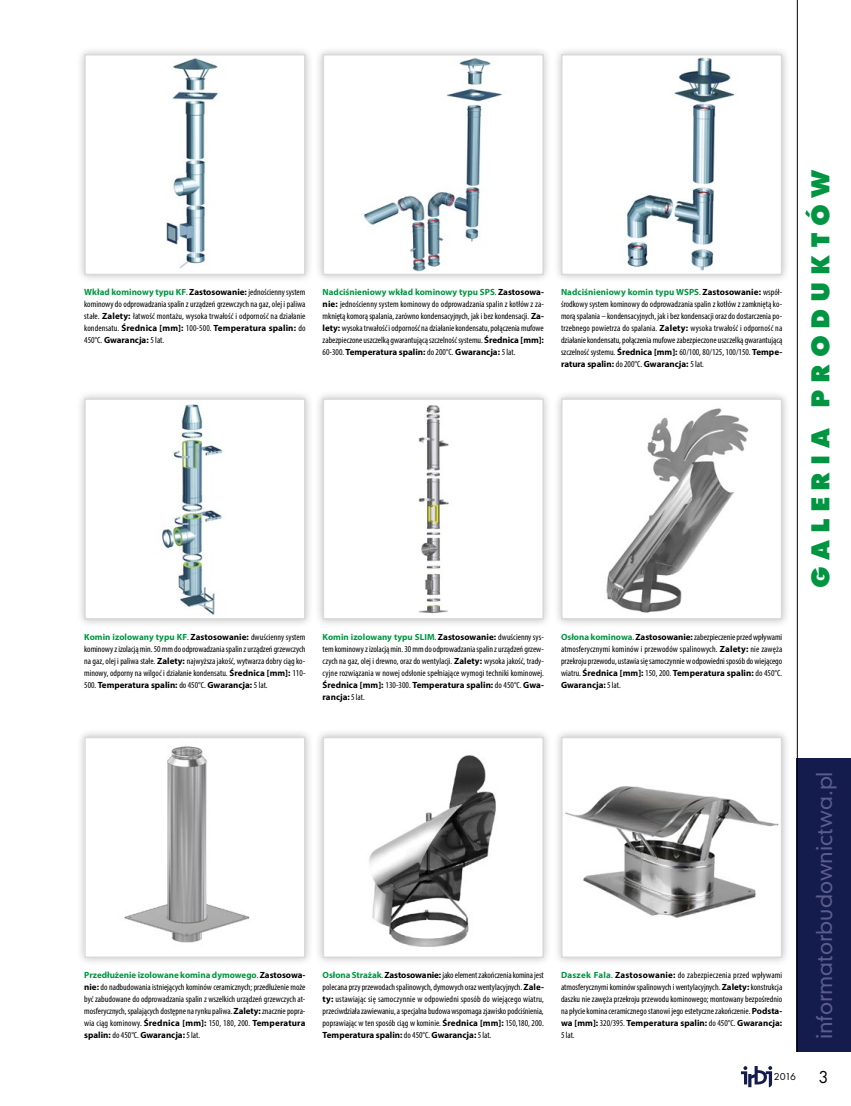
<style>
.page{position:relative;width:851px;height:1106px;background:#fff}
.page>*{position:absolute;margin:0;border:0;box-sizing:border-box;transform-origin:0 0}
.t1{font:700 27px "Futura TEE Extr";letter-spacing:.25em;color:#009641}
.t2{font:21px "Geometric 706 Md EU";color:#5a5d8a}
.t3{font:10.5px "Futura TEE";color:#000}
.kalkulator{font:condensed 9px/12px "Myriad Pro";letter-spacing:.005em;color:#000;text-align:justify}
.galeria{font:condensed 9px/12px "Myriad Pro";color:#000;text-align:justify}
.s1{font-weight:700;font-stretch:normal;color:#009641}
.s2{font-weight:700;font-stretch:normal}
.s3{font-size:18px}
</style>
<div class="page">
<div style="left:796px;top:758px;width:54px;height:294px;background:#141b4d"></div>
<hr style="left:796px;top:0;width:1px;height:1052px;background:#000">
<svg style="left:741px;top:1066px;width:31px;height:21px"></svg>
<div style="left:75px;top:728px;width:239px;height:238px;background:#000;opacity:.25"></div>
<img style="left:87px;top:739px;width:215px;height:216px">
<div style="left:84px;top:736px;width:221px;height:222px;border:2px solid #dadada"></div>
<div style="left:314px;top:728px;width:238px;height:238px;background:#000;opacity:.25"></div>
<div style="left:323px;top:737px;width:220px;height:220px;background:#fff"></div>
<img style="left:369px;top:755px;width:127px;height:192px">
<div style="left:322px;top:736px;width:222px;height:222px;border:2px solid #dadada"></div>
<div style="left:552px;top:728px;width:238px;height:238px;background:#000;opacity:.25"></div>
<img style="left:564px;top:739px;width:215px;height:216px">
<div style="left:561px;top:736px;width:221px;height:222px;border:2px solid #dadada"></div>
<div style="left:75px;top:45px;width:239px;height:239px;background:#000;opacity:.25"></div>
<div style="left:85px;top:55px;width:220px;height:219px;background:#fff"></div>
<img style="left:165px;top:58px;width:53px;height:210px">
<div style="left:84px;top:54px;width:221px;height:221px;border:2px solid #dadada"></div>
<div style="left:314px;top:45px;width:238px;height:239px;background:#000;opacity:.25"></div>
<div style="left:323px;top:55px;width:220px;height:219px;background:#fff"></div>
<img style="left:361px;top:57px;width:141px;height:215px">
<div style="left:322px;top:54px;width:222px;height:221px;border:2px solid #dadada"></div>
<div style="left:552px;top:45px;width:238px;height:239px;background:#000;opacity:.25"></div>
<div style="left:561px;top:55px;width:220px;height:219px;background:#fff"></div>
<img style="left:627px;top:57px;width:108px;height:214px">
<div style="left:561px;top:54px;width:221px;height:221px;border:2px solid #dadada"></div>
<div style="left:75px;top:389px;width:239px;height:239px;background:#000;opacity:.25"></div>
<div style="left:85px;top:399px;width:220px;height:220px;background:#fff"></div>
<img style="left:162px;top:404px;width:61px;height:211px">
<div style="left:84px;top:398px;width:221px;height:221px;border:2px solid #dadada"></div>
<div style="left:314px;top:389px;width:238px;height:239px;background:#000;opacity:.25"></div>
<div style="left:323px;top:399px;width:220px;height:220px;background:#fff"></div>
<img style="left:418px;top:405px;width:31px;height:209px">
<div style="left:322px;top:398px;width:222px;height:221px;border:2px solid #dadada"></div>
<div style="left:552px;top:389px;width:238px;height:239px;background:#000;opacity:.25"></div>
<div style="left:561px;top:399px;width:220px;height:220px;background:#fff"></div>
<img style="left:606px;top:408px;width:143px;height:205px">
<div style="left:561px;top:398px;width:221px;height:221px;border:2px solid #dadada"></div>
<p class="kalkulator" style="left:84px;top:286px;width:223px"><span class="s1">Wkład kominowy typu KF</span>. <span class="s2">Zastosowanie:</span> jednościenny system kominowy do odprowadzania spalin z urządzeń grzewczych na gaz, olej i paliwa stałe. <span class="s2">Zalety:</span> łatwość montażu, wysoka trwałość i odporność na działanie kondensatu. <span class="s2">Średnica [mm]:</span> 100-500. <span class="s2">Temperatura spalin:</span> do 450°C. <span class="s2">Gwarancja:</span> 5 lat.</p>
<p class="kalkulator" style="left:322px;top:286px;width:223px"><span class="s1">Nadciśnieniowy wkład kominowy typu SPS</span>. <span class="s2">Zastosowa&shy;nie:</span> jednościenny system kominowy do odprowadzania spalin z kotłów z za&shy;mkniętą komorą spalania, zarówno kondensacyjnych, jak i bez kondensacji. <span class="s2">Za&shy;lety:</span> wysoka trwałość i odporność na działanie kondensatu, połączenia mufowe zabezpieczone uszczelką gwarantującą szczelność systemu. <span class="s2">Średnica [mm]:<br></span>60-300. <span class="s2">Temperatura spalin:</span> do 200°C. <span class="s2">Gwarancja:</span> 5 lat.</p>
<p class="kalkulator" style="left:561px;top:286px;width:223px"><span class="s1">Nadciśnieniowy komin typu WSPS</span>. <span class="s2">Zastosowanie:</span> współ&shy;środkowy system kominowy do odprowadzania spalin z kotłów z zamkniętą ko&shy;morą spalania – kondensacyjnych, jak i bez kondensacji oraz do dostarczenia po&shy;trzebnego powietrza do spalania. <span class="s2">Zalety:</span> wysoka trwałość i odporność na działanie kondensatu, połączenia mufowe zabezpieczone uszczelką gwarantującą szczelność systemu. <span class="s2">Średnica [mm]:</span> 60/100, 80/125, 100/150. <span class="s2">Tempe&shy;ratura spalin:</span> do 200°C. <span class="s2">Gwarancja:</span> 5 lat.</p>
<p class="kalkulator" style="left:84px;top:630px;width:223px"><span class="s1">Komin izolowany typu KF</span>. <span class="s2">Zastosowanie:</span> dwuścienny system kominowy z izolacją min. 50 mm do odprowadzania spalin z urządzeń grzewczych na gaz, olej i paliwa stałe. <span class="s2">Zalety:</span> najwyższa jakość, wytwarza dobry ciąg ko&shy;minowy, odporny na wilgoć i działanie kondensatu. <span class="s2">Średnica [mm]:</span> 110- 500. <span class="s2">Temperatura spalin:</span> do 450°C. <span class="s2">Gwarancja:</span> 5 lat.</p>
<p class="kalkulator" style="left:322px;top:630px;width:223px"><span class="s1">Komin izolowany typu SLIM</span>. <span class="s2">Zastosowanie:</span> dwuścienny sys&shy;tem kominowy z izolacją min. 30 mm do odprowadzania spalin z urządzeń grzew&shy;czych na gaz, olej i drewno, oraz do wentylacji. <span class="s2">Zalety:</span> wysoka jakość, trady&shy;cyjne rozwiązania w nowej odsłonie spełniające wymogi techniki kominowej.<br><span class="s2">Średnica [mm]:</span> 130-300. <span class="s2">Temperatura spalin:</span> do 450°C. <span class="s2">Gwa&shy;rancja:</span> 5 lat.</p>
<p class="galeria" style="left:561px;top:630px;width:223px"><span class="s1">Osłona kominowa</span>. <span class="s2">Zastosowanie:</span> zabezpieczenie przed wpływami atmosferycznymi kominów i przewodów spalinowych. <span class="s2">Zalety:</span> nie zawęża przekroju przewodu, ustawia się samoczynnie w odpowiedni sposób do wiejącego wiatru. <span class="s2">Średnica [mm]:</span> 150, 200. <span class="s2">Temperatura spalin:</span> do 450°C.<br><span class="s2">Gwarancja:</span> 5 lat.</p>
<h1 class="t1" style="left:804px;top:588px;width:419px;rotate:-90deg">GALERIA PRODUKTÓW</h1>
<p class="galeria" style="left:84px;top:968px;width:223px"><span class="s1">Przedłużenie izolowane komina dymowego</span>. <span class="s2">Zastosowa&shy;nie:</span> do nadbudowania istniejących kominów ceramicznych; przedłużenie może być zabudowane do odprowadzania spalin z wszelkich urządzeń grzewczych at&shy;mosferycznych, spalających dostępne na rynku paliwa. <span class="s2">Zalety:</span> znacznie popra&shy;wia ciąg kominowy. <span class="s2">Średnica [mm]:</span> 150, 180, 200. <span class="s2">Temperatura spalin:</span> do 450°C. <span class="s2">Gwarancja:</span> 5 lat.</p>
<p class="galeria" style="left:322px;top:968px;width:223px"><span class="s1">Osłona Strażak</span>. <span class="s2">Zastosowanie:</span> jako element zakończenia komina jest polecana przy przewodach spalinowych, dymowych oraz wentylacyjnych. <span class="s2">Zale&shy;ty:</span> ustawiając się samoczynnie w odpowiedni sposób do wiejącego wiatru, przeciwdziała zawiewaniu, a specjalna budowa wspomaga zjawisko podciśnienia, poprawiając w ten sposób ciąg w kominie. <span class="s2">Średnica [mm]:</span> 150,180, 200.<br><span class="s2">Temperatura spalin:</span> do 450°C. <span class="s2">Gwarancja:</span> 5 lat.</p>
<p class="galeria" style="left:561px;top:968px;width:223px"><span class="s1">Daszek Fala</span>. <span class="s2">Zastosowanie:</span> do zabezpieczenia przed wpływami atmosferycznymi kominów spalinowych i wentylacyjnych. <span class="s2">Zalety:</span> konstrukcja daszku nie zawęża przekroju przewodu kominowego; montowany bezpośrednio na płycie komina ceramicznego stanowi jego estetyczne zakończenie. <span class="s2">Podsta&shy;wa [mm]:</span> 320/395. <span class="s2">Temperatura spalin:</span> do 450°C. <span class="s2">Gwarancja:<br></span>5 lat.</p>
<p class="t2" style="left:810px;top:1039px;width:269px;rotate:-90deg">informatorbudownictwa.pl</p>
<p class="t3" style="left:773px;top:1070px;width:56px">2016 <span class="s3">3</span></p>
</div>
